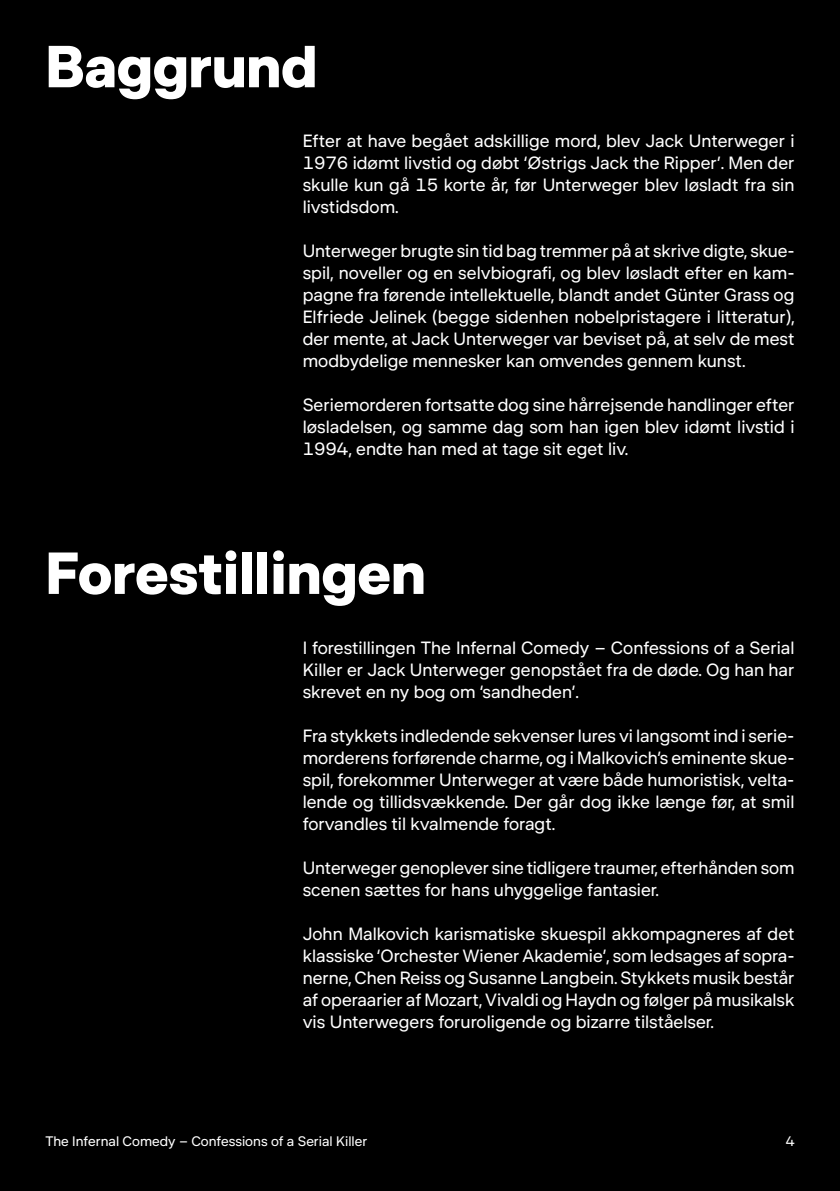
<style>
.page{position:relative;width:840px;height:1191px;background:#fff}
.page>*{position:absolute;margin:0;border:0;box-sizing:border-box;transform-origin:0 0}
.t1{font:700 60px "DR Publik";color:#fff}
.t2{font:18px/22px "DR Publik";color:#fff;text-align:justify}
.t3{font:14px "DR Publik";color:#fff}
</style>
<div class="page">
<div style="left:0;top:0;width:839px;height:1191px;background:#000"></div>
<h1 class="t1" style="left:45px;top:29px;width:273px">Baggrund</h1>
<p class="t2" style="left:302px;top:130px;width:493px">Efter at have begået adskillige mord, blev Jack Unterweger i 1976 idømt livstid og døbt ‘Østrigs Jack the Ripper’. Men der skulle kun gå 15 korte år, før Unterweger blev løsladt fra sin livstidsdom.</p>
<p class="t2" style="left:302px;top:240px;width:493px">Unterweger brugte sin tid bag tremmer på at skrive digte, skue&shy;spil, noveller og en selvbiografi, og blev løsladt efter en kam&shy;pagne fra førende intellektuelle, blandt andet Günter Grass og Elfriede Jelinek (begge sidenhen nobelpristagere i litteratur), der mente, at Jack Unterweger var beviset på, at selv de mest modbydelige mennesker kan omvendes gennem kunst.</p>
<p class="t2" style="left:302px;top:394px;width:493px">Seriemorderen fortsatte dog sine hårrejsende handlinger efter løsladelsen, og samme dag som han igen blev idømt livstid i 1994, endte han med at tage sit eget liv.</p>
<h1 class="t1" style="left:45px;top:536px;width:381px">Forestillingen</h1>
<p class="t2" style="left:302px;top:636px;width:493px">I forestillingen The Infernal Comedy – Confessions of a Serial Killer er Jack Unterweger genopstået fra de døde. Og han har skrevet en ny bog om ‘sandheden’.</p>
<p class="t2" style="left:302px;top:724px;width:493px">Fra stykkets indledende sekvenser lures vi langsomt ind i serie&shy;morderens forførende charme, og i Malkovich’s eminente skue&shy;spil, forekommer Unterweger at være både humoristisk, velta&shy;lende og tillidsvækkende. Der går dog ikke længe før, at smil forvandles til kvalmende foragt.</p>
<p class="t2" style="left:302px;top:856px;width:493px">Unterweger genoplever sine tidligere traumer, efterhånden som scenen sættes for hans uhyggelige fantasier.</p>
<p class="t2" style="left:302px;top:922px;width:493px">John Malkovich karismatiske skuespil akkompagneres af det klassiske ‘Orchester Wiener Akademie’, som ledsages af sopra&shy;nerne, Chen Reiss og Susanne Langbein. Stykkets musik består af operaarier af Mozart, Vivaldi og Haydn og følger på musikalsk vis Unterwegers foruroligende og bizarre tilståelser.</p>
<p class="t3" style="left:45px;top:1132px;width:323px">The Infernal Comedy – Confessions of a Serial Killer</p>
<p class="t3" style="left:785px;top:1132px;width:10px">4</p>
</div>
